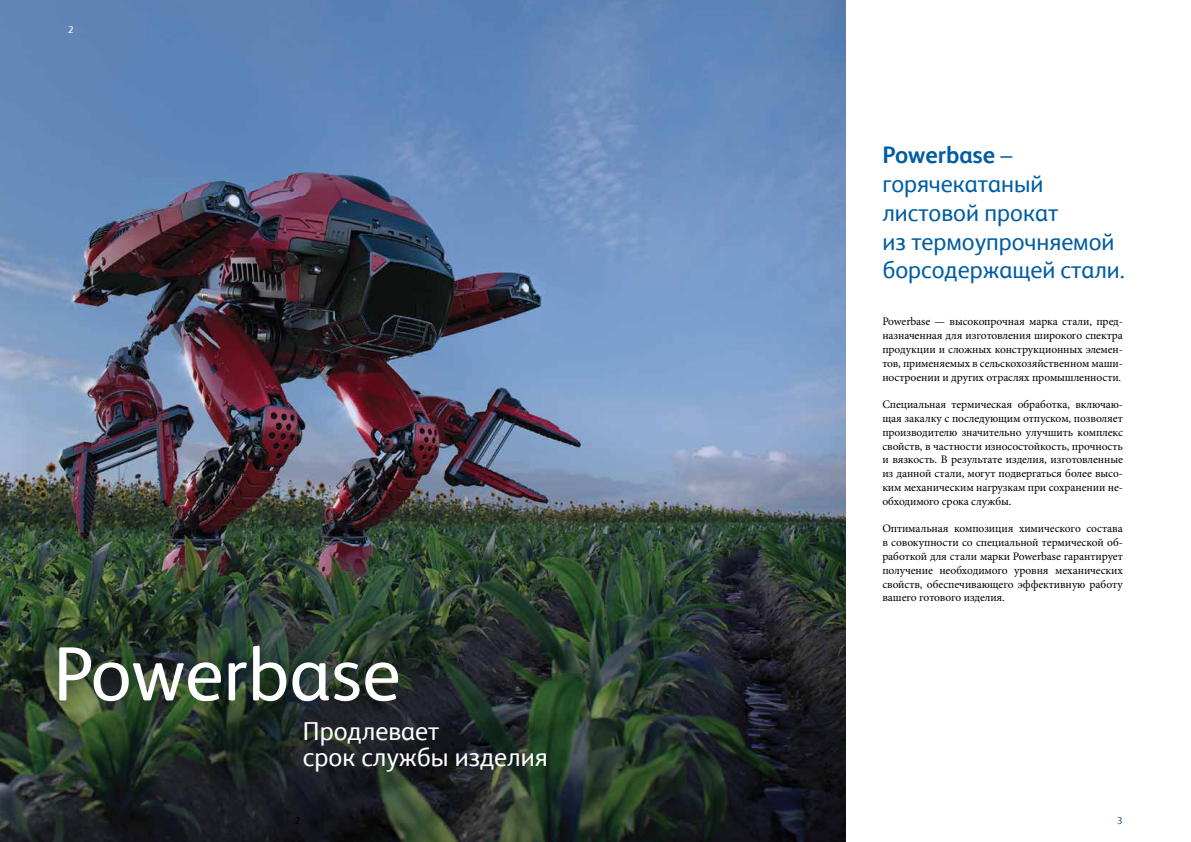
<style>
.page{position:relative;width:1191px;height:842px;background:#fff}
.page>*{position:absolute;margin:0;border:0;box-sizing:border-box;transform-origin:0 0}
.t1{font:77px "FS Severstal";color:#fff}
.t2{font:26px/26px "FS Severstal";color:#fff}
.t3{font:24px/28.8px "FS Severstal";color:#005da2}
.t4{font:11.5px/13.8px "Minion Pro";letter-spacing:-.01em;color:#000;text-align:justify}
.t5{font:10px "FS Severstal";color:#005da2}
.t6{font:10px "FS Severstal";color:#000}
.t7{font:10px "FS Severstal";color:#fff}
.s1{font-weight:700}
</style>
<div class="page">
<img style="left:0;top:0;width:846px;height:842px">
<p class="t7" style="left:68px;top:23px;width:7px">2</p>
<h1 class="t1" style="left:53px;top:619px;width:349px">Powerbase</h1>
<h2 class="t2" style="left:303px;top:716px;width:246px">Продлевает<br>срок службы изделия</h2>
<p class="t6" style="left:295px;top:814px;width:7px">2</p>
<h3 class="t3" style="left:882px;top:139px;width:244px"><span class="s1">Powerbase</span> – горячекатаный листовой прокат<br>из термоупрочняемой борсодержащей стали.</h3>
<p class="t4" style="left:882px;top:315px;width:242px">Powerbase — высокопрочная марка стали, пред&shy;назначенная для изготовления широкого спектра продукции и сложных конструкционных элемен&shy;тов, применяемых в сельскохозяйственном маши&shy;ностроении и других отраслях промышленности.</p>
<p class="t4" style="left:882px;top:398px;width:242px">Специальная термическая обработка, включаю&shy;щая закалку с последующим отпуском, позволяет производителю значительно улучшить комплекс свойств, в частности износостойкость, прочность и вязкость. В результате изделия, изготовленные из данной стали, могут подвергаться более высо&shy;ким механическим нагрузкам при сохранении не&shy;обходимого срока службы.</p>
<p class="t4" style="left:882px;top:522px;width:242px">Оптимальная композиция химического состава в совокупности со специальной термической об&shy;работкой для стали марки Powerbase гарантирует получение необходимого уровня механических свойств, обеспечивающего эффективную работу вашего готового изделия.</p>
<p class="t5" style="left:1117px;top:814px;width:7px">3</p>
</div>
